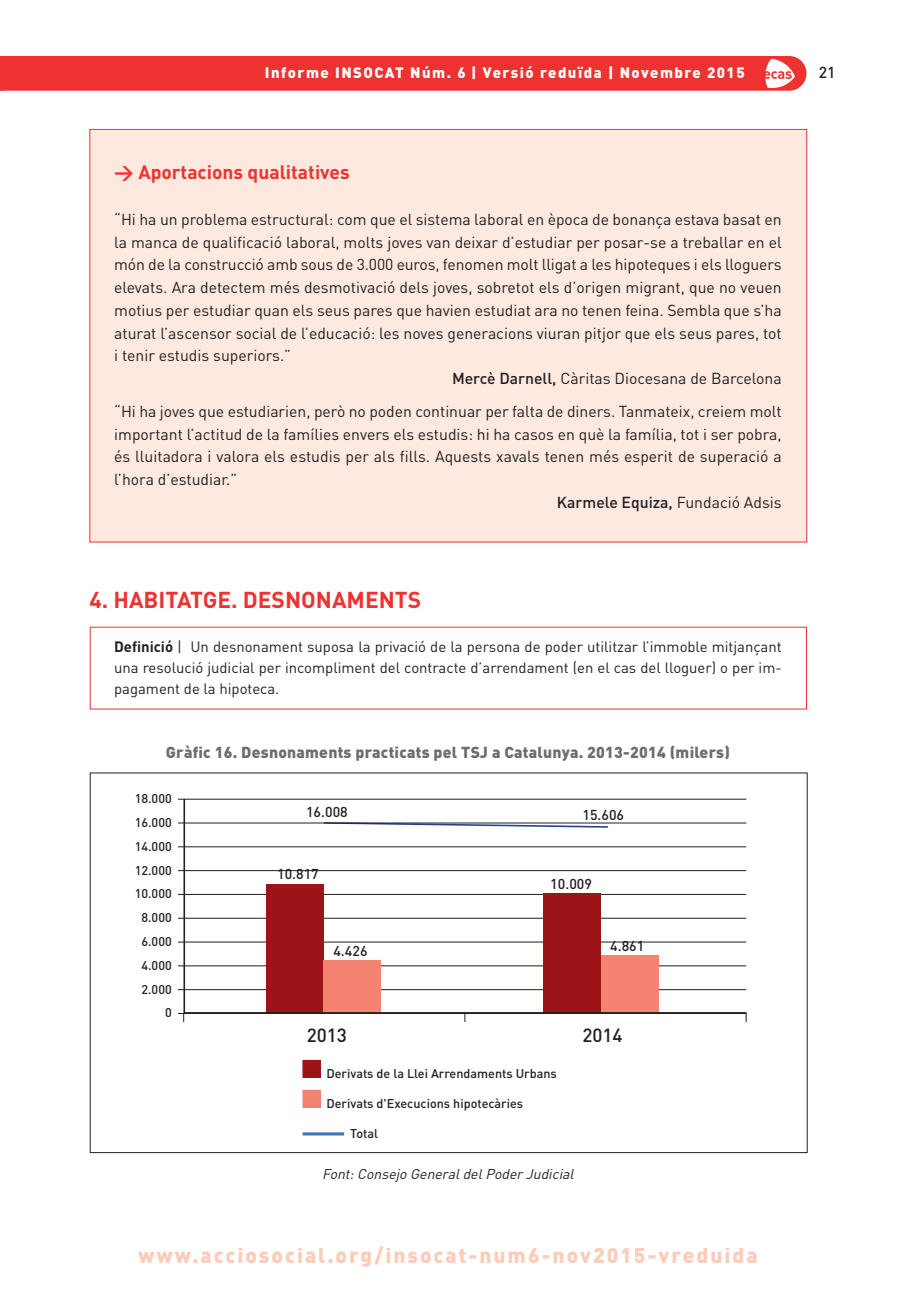
<style>
.page{position:relative;width:918px;height:1300px;background:#fff}
.page>*{position:absolute;margin:0;border:0;box-sizing:border-box;transform-origin:0 0}
.t1{font:700 22.75px "DIN";color:#ee3231}
.t2{font:900 21px "DIN";letter-spacing:.095em;color:#fbccba}
.t3{font:700 19.25px "DIN";color:#ee3231}
.t4{font:500 18.9px "DIN";color:#231f20}
.t5{font:15.75px "DIN";color:#231f20}
.t6{font:900 15.75px "DIN";letter-spacing:.015em;color:#6c6d70}
.t7{font:500 15.75px "DIN";color:#231f20}
.t8{font:14.88px/21px "DIN";color:#231f20;text-align:justify}
.t9{font:900 14.88px "DIN";letter-spacing:.1em;color:#fff}
.t10{font:500 14.17px "DIN";color:#231f20}
.t11{font:italic 14px "DIN";color:#231f20}
.t12{font:500 12.6px/23.8px "DIN";color:#231f20;text-align:right}
.s1{font-weight:500}
.s2{font-weight:400}
.s3{font-weight:700}
</style>
<div class="page">
<div style="left:90px;top:130px;width:716px;height:411px;background:#fde9e0"></div>
<div style="left:0;top:56px;width:806px;height:35px;background:#ee3231"></div>
<hr style="left:178px;top:846px;width:568px;height:1px;background:#231f20">
<hr style="left:178px;top:870px;width:568px;height:1px;background:#231f20">
<hr style="left:178px;top:918px;width:568px;height:1px;background:#231f20">
<hr style="left:178px;top:942px;width:568px;height:1px;background:#231f20">
<hr style="left:178px;top:965px;width:568px;height:1px;background:#231f20">
<hr style="left:178px;top:989px;width:568px;height:1px;background:#231f20">
<hr style="left:178px;top:1013px;width:568px;height:1px;background:#231f20">
<hr style="left:178px;top:894px;width:568px;height:1px;background:#231f20">
<hr style="left:178px;top:799px;width:568px;height:1px;background:#231f20">
<hr style="left:178px;top:823px;width:568px;height:1px;background:#231f20">
<svg style="left:183px;top:798px;width:564px;height:215px"></svg>
<div style="left:303px;top:1060px;width:17px;height:17px;background:#9c1418"></div>
<div style="left:302px;top:1060px;width:18px;height:18px;border:1px solid #9c1418"></div>
<div style="left:303px;top:1090px;width:17px;height:17px;background:#f48471"></div>
<div style="left:302px;top:1090px;width:18px;height:18px;border:1px solid #f48471"></div>
<hr style="left:302px;top:1132px;width:42px;height:3px;background:#4175bb">
<p class="t9" style="left:265px;top:64px;width:481px">Informe INSOCAT Núm. 6 | Versió reduïda | Novembre 2015</p>
<p class="t3" style="left:114px;top:161px;width:237px">&gt; Aportacions qualitatives</p>
<p class="t5" style="left:114px;top:210px;width:669px">“Hi ha un problema estructural: com que el sistema laboral en època de bonança estava basat en</p>
<p class="t5" style="left:114px;top:233px;width:669px">la manca de qualificació laboral, molts joves van deixar d’estudiar per posar-se a treballar en el</p>
<p class="t5" style="left:114px;top:256px;width:669px">món de la construcció amb sous de 3.000 euros, fenomen molt lligat a les hipoteques i els lloguers</p>
<p class="t5" style="left:114px;top:278px;width:669px">elevats. Ara detectem més desmotivació dels joves, sobretot els d’origen migrant, que no veuen</p>
<p class="t5" style="left:114px;top:301px;width:669px">motius per estudiar quan els seus pares que havien estudiat ara no tenen feina. Sembla que s’ha</p>
<p class="t5" style="left:114px;top:324px;width:669px">aturat l’ascensor social de l’educació: les noves generacions viuran pitjor que els seus pares, tot</p>
<p class="t5" style="left:114px;top:347px;width:178px">i tenir estudis superiors.”</p>
<p class="t5" style="left:452px;top:369px;width:331px"><span class="s1">Mercè Darnell,</span> Càritas Diocesana de Barcelona</p>
<p class="t5" style="left:114px;top:402px;width:669px">“Hi ha joves que estudiarien, però no poden continuar per falta de diners. Tanmateix, creiem molt</p>
<p class="t5" style="left:114px;top:425px;width:669px">important l’actitud de la famílies envers els estudis: hi ha casos en què la família, tot i ser pobra,</p>
<p class="t5" style="left:114px;top:448px;width:669px">és lluitadora i valora els estudis per als fills. Aquests xavals tenen més esperit de superació a</p>
<p class="t5" style="left:114px;top:470px;width:125px">l’hora d’estudiar.”</p>
<p class="t7" style="left:557px;top:493px;width:226px">Karmele Equiza, <span class="s2">Fundació Adsis</span></p>
<h1 class="t1" style="left:89px;top:587px;width:333px">4. HABITATGE. DESNONAMENTS</h1>
<p class="t8" style="left:114px;top:636px;width:669px"><span class="s3">Definició</span> | Un desnonament suposa la privació de la persona de poder utilitzar l’immoble mitjançant una resolució judicial per incompliment del contracte d’arrendament (en el cas del lloguer) o per im&shy;pagament de la hipoteca.</p>
<p class="t6" style="left:166px;top:744px;width:566px">Gràfic 16. Desnonaments practicats pel TSJ a Catalunya. 2013-2014 (milers)</p>
<p class="t12" style="left:135px;top:787px;width:39px">18.000<br>16.000<br>14.000<br>12.000<br>10.000<br>8.000<br>6.000<br>4.000<br>2.000<br>0</p>
<p class="t10" style="left:306px;top:804px;width:43px">16.008</p>
<p class="t10" style="left:582px;top:807px;width:43px">15.606</p>
<p class="t10" style="left:277px;top:866px;width:43px">10.817</p>
<p class="t10" style="left:333px;top:942px;width:36px">4.426</p>
<p class="t10" style="left:550px;top:876px;width:43px">10.009</p>
<p class="t10" style="left:610px;top:937px;width:36px">4.861</p>
<p class="t4" style="left:307px;top:1025px;width:42px">2013</p>
<p class="t4" style="left:582px;top:1025px;width:42px">2014</p>
<p class="t12" style="left:326px;top:1061px;width:232px">Derivats de la Llei Arrendaments Urbans</p>
<p class="t12" style="left:326px;top:1091px;width:198px">Derivats d'Execucions hipotecàries</p>
<p class="t12" style="left:350px;top:1121px;width:29px">Total</p>
<p class="t11" style="left:322px;top:1165px;width:256px">Font: Consejo General del Poder Judicial</p>
<h2 class="t2" style="left:138px;top:1243px;width:621px">www.acciosocial.org/insocat-num6-nov2015-vreduida</h2>
<p class="t7" style="left:819px;top:64px;width:18px">21</p>
</div>
